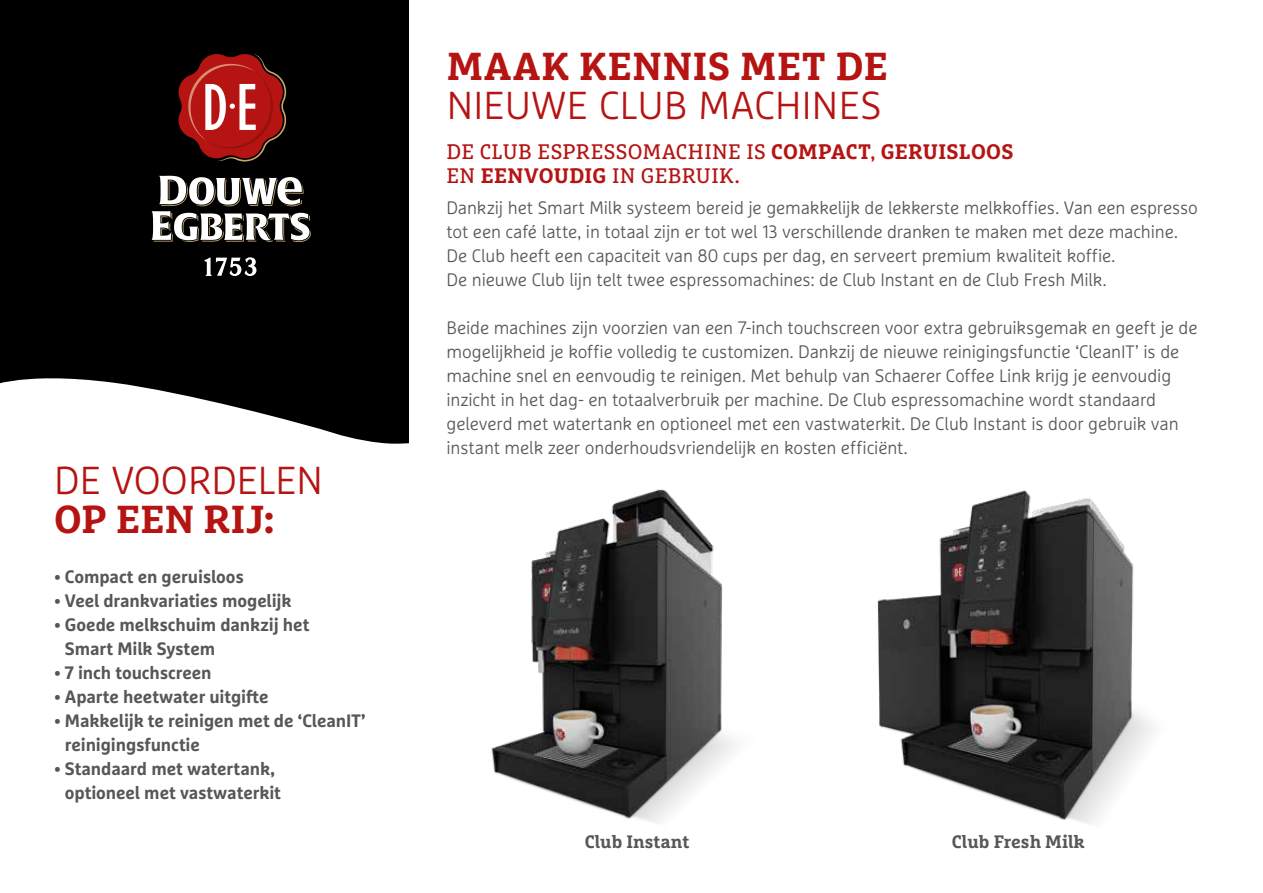
<style>
.page{position:relative;width:1263px;height:893px;background:#fff}
.page>*{position:absolute;margin:0;border:0;box-sizing:border-box;transform-origin:0 0}
.t1{font:300 39px "Marselis Pro";color:#b51412}
.t2{font:700 39px "Marselis Slab Pro";letter-spacing:.015em;color:#b51412}
.t3{font:21px/24px "Marselis Slab Pro";letter-spacing:.02em;color:#b51412}
.t4{font:300 18px/24px "Marselis Pro";letter-spacing:-.01em;color:#575756}
.t5{font:700 18px/24px "Marselis Pro";letter-spacing:-.005em;color:#575756}
.t6{font:700 18px "Marselis Slab Pro";color:#575756}
.s1{font-weight:700}
</style>
<div class="page">
<svg style="left:0;top:0;width:409px;height:444px;background:#191919"></svg>
<img style="left:491px;top:489px;width:244px;height:333px">
<img style="left:877px;top:490px;width:276px;height:334px">
<svg style="left:205px;top:257px;width:51px;height:19px"></svg>
<svg style="left:176px;top:51px;width:111px;height:110px;background:#8a2724"></svg>
<svg style="left:152px;top:176px;width:159px;height:66px"></svg>
<h1 class="t1" style="left:54px;top:457px;width:270px">DE VOORDELEN</h1>
<h1 class="t2" style="left:54px;top:495px;width:222px">OP EEN RIJ:</h1>
<p class="t5" style="left:54px;top:564px;width:191px">• Compact en geruisloos</p>
<p class="t5" style="left:54px;top:588px;width:239px">• Veel drankvariaties mogelijk</p>
<p class="t5" style="left:65px;top:612px;width:246px;text-indent:-11px">• Goede melkschuim dankzij het<br>Smart Milk System</p>
<p class="t5" style="left:54px;top:660px;width:159px">• 7 inch touchscreen</p>
<p class="t5" style="left:54px;top:684px;width:216px">• Aparte heetwater uitgifte</p>
<p class="t5" style="left:65px;top:708px;width:302px;text-indent:-11px">• Makkelijk te reinigen met de ‘CleanIT’ reinigingsfunctie</p>
<p class="t5" style="left:65px;top:756px;width:218px;text-indent:-11px">• Standaard met watertank, optioneel met vastwaterkit</p>
<h1 class="t2" style="left:447px;top:41px;width:443px">MAAK KENNIS MET DE</h1>
<h1 class="t1" style="left:447px;top:81px;width:437px">NIEUWE CLUB MACHINES</h1>
<p class="t3" style="left:447px;top:139px;width:568px">DE CLUB ESPRESSOMACHINE IS <span class="s1">COMPACT</span>, <span class="s1">GERUISLOOS<br></span>EN <span class="s1">EENVOUDIG</span> IN GEBRUIK.</p>
<p class="t4" style="left:446px;top:195px;width:753px">Dankzij het Smart Milk systeem bereid je gemakkelijk de lekkerste melkkoffies. Van een espresso tot een café latte, in totaal zijn er tot wel 13 verschillende dranken te maken met deze machine.<br>De Club heeft een capaciteit van 80 cups per dag, en serveert premium kwaliteit koffie.<br>De nieuwe Club lijn telt twee espressomachines: de Club Instant en de Club Fresh Milk.</p>
<p class="t4" style="left:446px;top:315px;width:753px">Beide machines zijn voorzien van een 7-inch touchscreen voor extra gebruiksgemak en geeft je de mogelijkheid je koffie volledig te customizen. Dankzij de nieuwe reinigingsfunctie ‘CleanIT’ is de machine snel en eenvoudig te reinigen. Met behulp van Schaerer Coffee Link krijg je eenvoudig inzicht in het dag- en totaalverbruik per machine. De Club espressomachine wordt standaard geleverd met watertank en optioneel met een vastwaterkit. De Club Instant is door gebruik van instant melk zeer onderhoudsvriendelijk en kosten efficiënt.</p>
<p class="t6" style="left:585px;top:831px;width:106px">Club Instant</p>
<p class="t6" style="left:952px;top:831px;width:134px">Club Fresh Milk</p>
</div>
